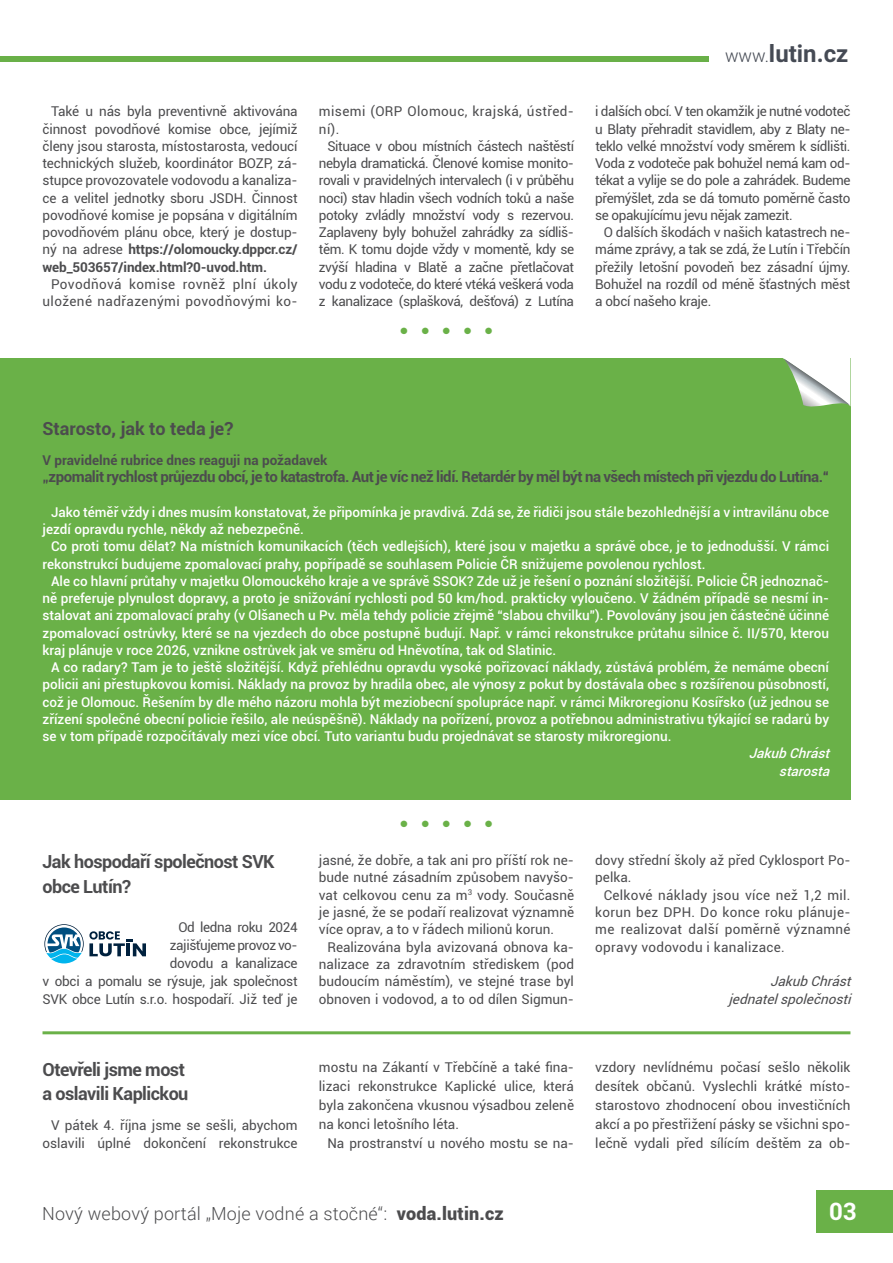
<style>
.page{position:relative;width:893px;height:1263px;background:#fff}
.page>*{position:absolute;margin:0;border:0;box-sizing:border-box;transform-origin:0 0}
.t1{font:700 24px "Roboto";color:#454a54}
.t2{font:700 24px "Roboto";color:#fff}
.t3{font:700 18px/24.6px "Roboto";letter-spacing:-.03em;color:#4c4c4e}
.t4{font:300 18px "Roboto";letter-spacing:.01em;color:#4c4c4e}
.t5{font:700 18px "Roboto";color:#4c4c4e}
.t6{font:700 15px "Roboto";letter-spacing:-.03em;color:#4c4c4e}
.t7{font:13.5px/17.2px "Roboto";color:#4c4c4e;text-align:justify}
.t8{font:500 13.5px/17.2px "Roboto";color:#fff}
.t9{font:13.5px/17.9px "Roboto";letter-spacing:-.02em;color:#4c4c4e;text-align:right}
.t10{font:13.5px/17.2px "Roboto";letter-spacing:.03em;color:#4c4c4e;text-align:right}
.t11{font:700 13.5px "Roboto";color:#4c4c4e}
.t12{font:italic 13.5px/17.4px "Roboto";color:#4c4c4e;text-align:right}
.t13{font:italic 500 13.5px/17.2px "Roboto";color:#fff;text-align:right}
.t14{font:9px "Zapf Dingbats Itc LOT";color:#6ab148}
.s1{font-weight:700}
.s2{font-weight:300;font-size:18px}
.s3{font-weight:900}
</style>
<div class="page">
<div style="left:816px;top:1191px;width:77px;height:42px;background:#6ab148"></div>
<div style="left:0;top:57px;width:709px;height:5px;background:#69b048"></div>
<div style="left:0;top:358px;width:850px;height:441px;background:#6ab148"></div>
<svg style="left:783px;top:358px;width:67px;height:49px"></svg>
<svg style="left:44px;top:924px;width:102px;height:39px"></svg>
<hr style="left:43px;top:1031px;width:807px;height:3px;background:#6ab148">
<p class="t7" style="left:43px;top:103px;width:257px;text-indent:9px">Také u nás byla preventivně aktivována činnost povodňové komise obce, jejímiž členy jsou starosta, místostarosta, vedoucí technických služeb, koordinátor BOZP, zá&shy;stupce provozovatele vodovodu a kanaliza&shy;ce a velitel jednotky sboru JSDH. Činnost povodňové komise je popsána v digitálním povodňovém plánu obce, který je dostup&shy;ný na adrese <span class="s1">https://olomoucky.dppcr.cz/ web_503657/index.html?0-uvod.htm.</span></p>
<p class="t10" style="left:43px;top:276px;width:257px">Povodňová komise rovněž plní úkoly uložené nadřazenými povodňovými ko-</p>
<p class="t10" style="left:319px;top:103px;width:257px;text-align:left">misemi (ORP Olomouc, krajská, ústřed&shy;ní).</p>
<p class="t7" style="left:319px;top:138px;width:257px;text-indent:9px">Situace v obou místních částech naštěstí nebyla dramatická. Členové komise monito&shy;rovali v pravidelných intervalech (i v průběhu noci) stav hladin všech vodních toků a naše potoky zvládly množství vody s rezervou.<br>Zaplaveny byly bohužel zahrádky za sídliš&shy;těm. K tomu dojde vždy v momentě, kdy se zvýší hladina v Blatě a začne přetlačovat vodu z vodoteče, do které vtéká veškerá voda z kanalizace (splašková, dešťová) z Lutína</p>
<p class="t14" style="left:485px;top:326px;width:9px">●</p>
<h1 class="t1" style="left:725px;top:40px;width:125px"><span class="s2">www.</span>lutin.cz</h1>
<p class="t7" style="left:595px;top:103px;width:257px">i dalších obcí. V ten okamžik je nutné vodoteč u Blaty přehradit stavidlem, aby z Blaty ne&shy;teklo velké množství vody směrem k sídlišti.<br>Voda z vodoteče pak bohužel nemá kam od&shy;tékat a vylije se do pole a zahrádek. Budeme přemýšlet, zda se dá tomuto poměrně často se opakujícímu jevu nějak zamezit.</p>
<p class="t7" style="left:595px;top:224px;width:257px;text-indent:9px">O dalších škodách v našich katastrech ne&shy;máme zprávy, a tak se zdá, že Lutín i Třebčín přežily letošní povodeň bez zásadní újmy.<br>Bohužel na rozdíl od méně šťastných měst a obcí našeho kraje.</p>
<h2 class="t5" style="left:43px;top:418px;width:192px">Starosto, jak to teda je?</h2>
<p class="t11" style="left:43px;top:453px;width:286px">V pravidelné rubrice dnes reaguji na požadavek</p>
<p class="t6" style="left:43px;top:468px;width:788px">„zpomalit rychlost průjezdu obcí, je to katastrofa. Aut je víc než lidí. Retardér by měl být na všech místech při vjezdu do Lutína.“</p>
<p class="t8" style="left:43px;top:504px;width:788px;text-indent:9px">Jako téměř vždy i dnes musím konstatovat, že připomínka je pravdivá. Zdá se, že řidiči jsou stále bezohlednější a v intravilánu obce jezdí opravdu rychle, někdy až nebezpečně.</p>
<p class="t8" style="left:43px;top:538px;width:788px;text-indent:9px">Co proti tomu dělat? Na místních komunikacích (těch vedlejších), které jsou v majetku a správě obce, je to jednodušší. V rámci rekonstrukcí budujeme zpomalovací prahy, popřípadě se souhlasem Policie ČR snižujeme povolenou rychlost.</p>
<p class="t8" style="left:43px;top:573px;width:788px;text-align:justify;text-indent:9px">Ale co hlavní průtahy v majetku Olomouckého kraje a ve správě SSOK? Zde už je řešení o poznání složitější. Policie ČR jednoznač&shy;ně preferuje plynulost dopravy, a proto je snižování rychlosti pod 50 km/hod. prakticky vyloučeno. V žádném případě se nesmí in&shy;stalovat ani zpomalovací prahy (v Olšanech u Pv. měla tehdy policie zřejmě “slabou chvilku”). Povolovány jsou jen částečně účinné zpomalovací ostrůvky, které se na vjezdech do obce postupně budují. Např. v rámci rekonstrukce průtahu silnice č. II/570, kterou kraj plánuje v roce 2026, vznikne ostrůvek jak ve směru od Hněvotína, tak od Slatinic.</p>
<p class="t8" style="left:43px;top:659px;width:788px;text-align:justify;text-indent:9px">A co radary? Tam je to ještě složitější. Když přehlédnu opravdu vysoké pořizovací náklady, zůstává problém, že nemáme obecní policii ani přestupkovou komisi. Náklady na provoz by hradila obec, ale výnosy z pokut by dostávala obec s rozšířenou působností, což je Olomouc. Řešením by dle mého názoru mohla být meziobecní spolupráce např. v rámci Mikroregionu Kosířsko (už jednou se zřízení společné obecní policie řešilo, ale neúspěšně). Náklady na pořízení, provoz a potřebnou administrativu týkající se radarů by se v tom případě rozpočítávaly mezi více obcí. Tuto variantu budu projednávat se starosty mikroregionu.</p>
<p class="t13" style="left:749px;top:745px;width:86px">JakubChrást starosta</p>
<h2 class="t3" style="left:43px;top:850px;width:234px">Jak hospodaří společnost SVK obce Lutín?</h2>
<p class="t9" style="left:43px;top:918px;width:257px">Od ledna roku 2024<br>zajišťujeme provoz vo-<br>dovodu a kanalizace<br>v obci a pomalu se rýsuje, jak společnost<br>SVK obce Lutín s.r.o. hospodaří. Již teď je</p>
<p class="t14" style="left:485px;top:819px;width:9px">●</p>
<p class="t7" style="left:319px;top:851px;width:257px">jasné, že dobře, a tak ani pro příští rok ne&shy;bude nutné zásadním způsobem navyšo&shy;vat celkovou cenu za m<sup>3</sup> vody. Současně je jasné, že se podaří realizovat významně více oprav, a to v řádech milionů korun.</p>
<p class="t7" style="left:319px;top:938px;width:257px;text-indent:9px">Realizována byla avizovaná obnova ka&shy;nalizace za zdravotním střediskem (pod budoucím náměstím), ve stejné trase byl obnoven i vodovod, a to od dílen Sigmun-</p>
<p class="t7" style="left:595px;top:851px;width:257px">dovy střední školy až před Cyklosport Po&shy;pelka.</p>
<p class="t7" style="left:595px;top:886px;width:257px;text-indent:9px">Celkové náklady jsou více než 1,2 mil. korun bez DPH. Do konce roku plánuje&shy;me realizovat další poměrně významné opravy vodovodu i kanalizace.</p>
<p class="t12" style="left:728px;top:973px;width:128px">JakubChrást jednatelspolečnosti</p>
<h2 class="t3" style="left:43px;top:1057px;width:147px">Otevřeli jsme most a oslavili Kaplickou</h2>
<p class="t7" style="left:43px;top:1117px;width:257px;line-height:17.7px;text-align:right">V pátek 4. října jsme se sešli, abychom oslavili úplné dokončení rekonstrukce</p>
<p class="t7" style="left:319px;top:1058px;width:257px;line-height:19px">mostu na Zákantí v Třebčíně a také fina&shy;lizaci rekonstrukce Kaplické ulice, která byla zakončena vkusnou výsadbou zeleně na konci letošního léta.</p>
<p class="t7" style="left:327px;top:1135px;width:248px">Na prostranství u nového mostu se na-</p>
<p class="t7" style="left:595px;top:1058px;width:257px;line-height:19px">vzdory nevlídnému počasí sešlo několik desítek občanů. Vyslechli krátké místo&shy;starostovo zhodnocení obou investičních akcí a po přestřižení pásky se všichni spo&shy;lečně vydali před sílícím deštěm za ob-</p>
<h2 class="t4" style="left:42px;top:1201px;width:463px">Nový webový portál „Moje vodné a stočné“: <span class="s3">voda.lutin.cz</span></h2>
<h1 class="t2" style="left:829px;top:1197px;width:29px">03</h1>
</div>
